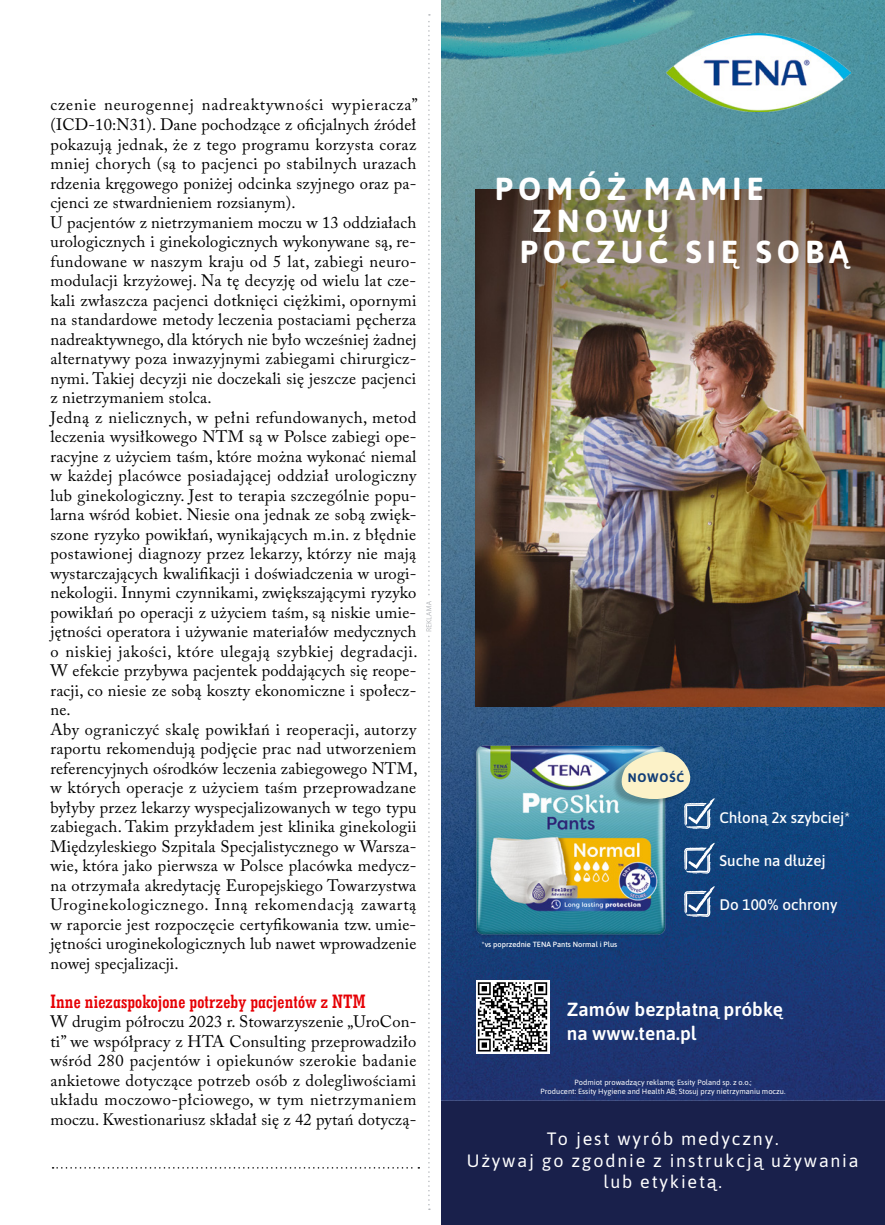
<style>
.page{position:relative;width:885px;height:1225px;background:#fff}
.page>*{position:absolute;margin:0;border:0;box-sizing:border-box;transform-origin:0 0}
.t1{font:700 31.8px "Asap";letter-spacing:.16em;color:#fff}
.t2{font:19.5px "Geo Slab 703 Bd Cn EU Normal";letter-spacing:.01em;color:#e60005}
.t3{font:600 19.05px/23.7px "Asap";color:#fff}
.t4{font:17.85px/21.5px "Asap";letter-spacing:.1em;color:#fff;text-align:center}
.t5{font:16.5px/19.5px "Adobe Caslon Pro";letter-spacing:.015em;color:#000}
.t6{font:500 15.3px "Asap";color:#fff}
.t7{font:700 12.45px "Asap";letter-spacing:.07em;color:#113d76}
.t8{font:7.5px/9px "Asap";color:#fff;text-align:center}
.t9{font:500 7.5px "Asap";color:#fff}
</style>
<div class="page">
<svg style="left:53px;top:1167px;width:366px;height:1px"></svg>
<svg style="left:431px;top:601px;width:1px;height:28px"></svg>
<svg style="left:426px;top:14px;width:5px;height:1196px"></svg>
<img style="left:441px;top:0;width:443px;height:1100px">
<img style="left:476px;top:189px;width:408px;height:518px">
<img style="left:666px;top:34px;width:184px;height:78px">
<img style="left:441px;top:0;width:280px;height:61px">
<svg style="left:476px;top:980px;width:73px;height:73px"></svg>
<svg style="left:478px;top:982px;width:69px;height:69px"></svg>
<div style="left:441px;top:1101px;width:443px;height:124px;background:#19204b"></div>
<img style="left:471px;top:740px;width:197px;height:196px">
<div style="left:612px;top:752px;width:75px;height:54px;background:#000;opacity:.24"></div>
<svg style="left:620px;top:748px;width:95px;height:82px;background:#7fa0ab"></svg>
<svg style="left:684px;top:842px;width:31px;height:32px"></svg>
<svg style="left:684px;top:886px;width:31px;height:32px"></svg>
<p class="t5" style="left:50px;top:95px;width:369px">czenie neurogennej nadreaktywności wypieracza” (ICD-10:N31). Dane pochodzące z oficjalnych źródeł pokazują jednak, że z tego programu korzysta coraz mniej chorych (są to pacjenci po stabilnych urazach rdzenia kręgowego poniżej odcinka szyjnego oraz pa&shy;cjenci ze stwardnieniem rozsianym).<br>U pacjentów z nietrzymaniem moczu w 13 oddziałach urologicznych i ginekologicznych wykonywane są, re&shy;fundowane w naszym kraju od 5 lat, zabiegi neuro&shy;modulacji krzyżowej. Na tę decyzję od wielu lat cze&shy;kali zwłaszcza pacjenci dotknięci ciężkimi, opornymi na standardowe metody leczenia postaciami pęcherza nadreaktywnego, dla których nie było wcześniej żadnej alternatywy poza inwazyjnymi zabiegami chirurgicz&shy;nymi. Takiej decyzji nie doczekali się jeszcze pacjenci z nietrzymaniem stolca.<br>Jedną z nielicznych, w pełni refundowanych, metod leczenia wysiłkowego NTM są w Polsce zabiegi ope&shy;racyjne z użyciem taśm, które można wykonać niemal w każdej placówce posiadającej oddział urologiczny lub ginekologiczny. Jest to terapia szczególnie popu&shy;larna wśród kobiet. Niesie ona jednak ze sobą zwięk&shy;szone ryzyko powikłań, wynikających m.in. z błędnie postawionej diagnozy przez lekarzy, którzy nie mają wystarczających kwalifikacji i doświadczenia w urogi&shy;nekologii. Innymi czynnikami, zwiększającymi ryzyko powikłań po operacji z użyciem taśm, są niskie umie&shy;jętności operatora i używanie materiałów medycznych o niskiej jakości, które ulegają szybkiej degradacji.<br>W efekcie przybywa pacjentek poddających się reope&shy;racji, co niesie ze sobą koszty ekonomiczne i społecz&shy;ne.<br>Aby ograniczyć skalę powikłań i reoperacji, autorzy raportu rekomendują podjęcie prac nad utworzeniem referencyjnych ośrodków leczenia zabiegowego NTM, w których operacje z użyciem taśm przeprowadzane byłyby przez lekarzy wyspecjalizowanych w tego typu zabiegach. Takim przykładem jest klinika ginekologii Międzyleskiego Szpitala Specjalistycznego w Warsza&shy;wie, która jako pierwsza w Polsce placówka medycz&shy;na otrzymała akredytację Europejskiego Towarzystwa Uroginekologicznego. Inną rekomendacją zawartą w raporcie jest rozpoczęcie certyfikowania tzw. umie&shy;jętności uroginekologicznych lub nawet wprowadzenie nowej specjalizacji.</p>
<p class="t2" style="left:50px;top:989px;width:317px">Inne niezaspokojone potrzeby pacjentów z NTM</p>
<p class="t5" style="left:50px;top:1012px;width:367px;text-align:justify">W drugim półroczu 2023 r. Stowarzyszenie „UroCon&shy;ti” we współpracy z HTA Consulting przeprowadziło wśród 280 pacjentów i opiekunów szerokie badanie ankietowe dotyczące potrzeb osób z dolegliwościami układu moczowo-płciowego, w tym nietrzymaniem moczu. Kwestionariusz składał się z 42 pytań dotyczą-</p>
<h1 class="t1" style="left:495px;top:166px;width:270px">POMÓŻ MAMIE</h1>
<h1 class="t1" style="left:532px;top:198px;width:138px">ZNOWU</h1>
<h1 class="t1" style="left:519px;top:230px;width:330px">POCZUĆ SIĘ SOBĄ</h1>
<p class="t7" style="left:627px;top:769px;width:58px">NOWOŚĆ</p>
<p class="t9" style="left:482px;top:939px;width:137px">*vs poprzednie TENA Pants Normal i Plus</p>
<p class="t6" style="left:719px;top:807px;width:132px">Chłoną 2x szybciej*</p>
<p class="t6" style="left:719px;top:850px;width:108px">Suche na dłużej</p>
<p class="t6" style="left:719px;top:893px;width:119px">Do 100% ochrony</p>
<p class="t3" style="left:566px;top:996px;width:218px">Zamów bezpłatną próbkę na www.tena.pl</p>
<p class="t8" style="left:540px;top:1077px;width:246px">Podmiot prowadzący reklamę: Essity Poland sp. z o.o.;<br>Producent: Essity Hygiene and Health AB; Stosuj przy nietrzymaniu moczu.</p>
<p class="t4" style="left:467px;top:1127px;width:393px">To jest wyrób medyczny.<br>Używaj go zgodnie z instrukcją używania lub etykietą.</p>
</div>
